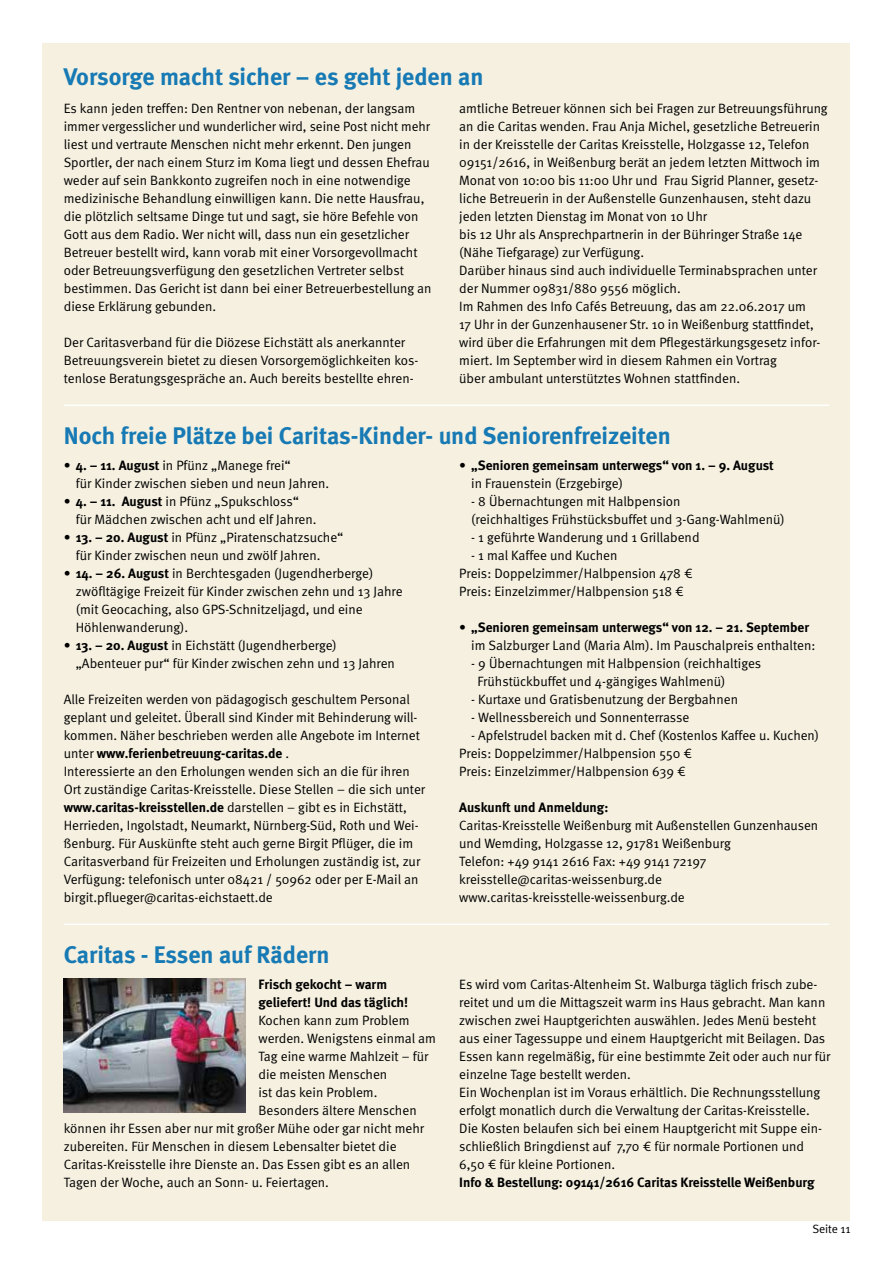
<style>
.page{position:relative;width:893px;height:1263px;background:#fff}
.page>*{position:absolute;margin:0;border:0;box-sizing:border-box;transform-origin:0 0}
.t1{font:700 24px "Meta";color:#177ab4}
.t2{font:13.5px/18px "Meta Normal";color:#000}
.t3{font:700 13.5px/18px "Meta";color:#000}
.t4{font:12px "Meta Normal";letter-spacing:-.01em;color:#000}
.s1{font-family:"Meta";font-weight:700}
.s2{font-family:"Meta Normal";font-weight:400}
</style>
<div class="page">
<div style="left:43px;top:43px;width:807px;height:1177px;background:#f5f0e0"></div>
<img style="left:64px;top:979px;width:182px;height:134px">
<hr style="left:64px;top:404px;width:765px;height:2px;background:#fff">
<hr style="left:64px;top:923px;width:765px;height:2px;background:#fff">
<h1 class="t1" style="left:64px;top:62px;width:421px">Vorsorge macht sicher – es geht jeden an</h1>
<p class="t2" style="left:64px;top:99px;width:369px">Es kann jeden treffen: Den Rentner von nebenan, der langsam immer vergesslicher und wunderlicher wird, seine Post nicht mehr liest und vertraute Menschen nicht mehr erkennt. Den jungen Sportler, der nach einem Sturz im Koma liegt und dessen Ehefrau weder auf sein Bankkonto zugreifen noch in eine notwendige medizinische Behandlung einwilligen kann. Die nette Hausfrau, die plötzlich seltsame Dinge tut und sagt, sie höre Befehle von Gott aus dem Radio. Wer nicht will, dass nun ein gesetzlicher Betreuer bestellt wird, kann vorab mit einer Vorsorgevollmacht oder Betreuungsverfügung den gesetzlichen Vertreter selbst bestimmen. Das Gericht ist dann bei einer Betreuerbestellung an diese Erklärung gebunden.</p>
<p class="t2" style="left:64px;top:333px;width:356px">Der Caritasverband für die Diözese Eichstätt als anerkannter<br>Betreuungsverein bietet zu diesen Vorsorgemöglichkeiten kos&shy;tenlose Beratungsgespräche an. Auch bereits bestellte ehren-</p>
<p class="t2" style="left:459px;top:99px;width:370px">amtliche Betreuer können sich bei Fragen zur Betreuungsführung an die Caritas wenden. Frau Anja Michel, gesetzliche Betreuerin in der Kreisstelle der Caritas Kreisstelle, Holzgasse 12, Telefon 09151/2616, in Weißenburg berät an jedem letzten Mittwoch im Monat von 10:00 bis 11:00 Uhr und Frau Sigrid Planner, gesetz&shy;liche Betreuerin in der Außenstelle Gunzenhausen, steht dazu jeden letzten Dienstag im Monat von 10 Uhr<br>bis 12 Uhr als Ansprechpartnerin in der Bühringer Straße 14e (Nähe Tiefgarage) zur Verfügung.<br>Darüber hinaus sind auch individuelle Terminabsprachen unter der Nummer 09831/880 9556 möglich.<br>Im Rahmen des Info Cafés Betreuung, das am 22.06.2017 um<br>17 Uhr in der Gunzenhausener Str. 10 in Weißenburg stattfindet, wird über die Erfahrungen mit dem Pflegestärkungsgesetz infor&shy;miert. Im September wird in diesem Rahmen ein Vortrag<br>über ambulant unterstütztes Wohnen stattfinden.</p>
<h1 class="t1" style="left:64px;top:421px;width:608px">Noch freie Plätze bei Caritas-Kinder- und Seniorenfreizeiten</h1>
<p class="t2" style="left:76px;top:456px;width:255px;text-indent:-12px">• <span class="s1">4. – 11. August</span> in Pfünz „Manege frei“<br>für Kinder zwischen sieben und neun Jahren.</p>
<p class="t2" style="left:76px;top:492px;width:242px;text-indent:-12px">• <span class="s1">4. – 11. August</span> in Pfünz „Spukschloss“ für Mädchen zwischen acht und elf Jahren.</p>
<p class="t2" style="left:76px;top:528px;width:269px;text-indent:-12px">• <span class="s1">13. – 20. August</span> in Pfünz „Piratenschatzsuche“ für Kinder zwischen neun und zwölf Jahren.</p>
<p class="t2" style="left:76px;top:564px;width:328px;text-indent:-12px">• <span class="s1">14. – 26. August</span> in Berchtesgaden (Jugendherberge) zwöfltägige Freizeit für Kinder zwischen zehn und 13 Jahre (mit Geocaching, also GPS-Schnitzeljagd, und eine Höhlenwanderung).</p>
<p class="t2" style="left:76px;top:636px;width:321px;text-indent:-12px">• <span class="s1">13. – 20. August</span> in Eichstätt (Jugendherberge) „Abenteuer pur“ für Kinder zwischen zehn und 13 Jahren</p>
<p class="t2" style="left:64px;top:690px;width:358px">Alle Freizeiten werden von pädagogisch geschultem Personal geplant und geleitet. Überall sind Kinder mit Behinderung will&shy;kommen. Näher beschrieben werden alle Angebote im Internet</p>
<p class="t3" style="left:64px;top:744px;width:227px"><span class="s2">unter</span> www.ferienbetreuung-caritas.de <span class="s2">.</span></p>
<p class="t2" style="left:64px;top:762px;width:363px">Interessierte an den Erholungen wenden sich an die für ihren Ort zuständige Caritas-Kreisstelle. Diese Stellen – die sich unter <span class="s1">www.caritas-kreisstellen.de</span> darstellen – gibt es in Eichstätt, Herrieden, Ingolstadt, Neumarkt, Nürnberg-Süd, Roth und Wei&shy;ßenburg. Für Auskünfte steht auch gerne Birgit Pflüger, die im Caritasverband für Freizeiten und Erholungen zuständig ist, zur Verfügung: telefonisch unter 08421 / 50962 oder per E-Mail an birgit.pflueger@caritas-eichstaett.de</p>
<h1 class="t1" style="left:64px;top:940px;width:267px">Caritas - Essen auf Rädern</h1>
<p class="t3" style="left:259px;top:975px;width:151px">Frisch gekocht – warm geliefert! Und das täglich!</p>
<p class="t2" style="left:259px;top:1011px;width:152px">Kochen kann zum Problem</p>
<p class="t2" style="left:259px;top:1029px;width:179px">werden. Wenigstens einmal am</p>
<p class="t2" style="left:259px;top:1047px;width:171px">Tag eine warme Mahlzeit – für</p>
<p class="t2" style="left:259px;top:1065px;width:130px">die meisten Menschen</p>
<p class="t2" style="left:259px;top:1083px;width:120px">ist das kein Problem.</p>
<p class="t2" style="left:259px;top:1101px;width:160px">Besonders ältere Menschen</p>
<p class="t2" style="left:64px;top:1119px;width:362px">können ihr Essen aber nur mit großer Mühe oder gar nicht mehr</p>
<p class="t2" style="left:64px;top:1137px;width:334px">zubereiten. Für Menschen in diesem Lebensalter bietet die</p>
<p class="t2" style="left:64px;top:1155px;width:348px">Caritas-Kreisstelle ihre Dienste an. Das Essen gibt es an allen</p>
<p class="t2" style="left:64px;top:1173px;width:267px">Tagen der Woche, auch an Sonn- u. Feiertagen.</p>
<p class="t3" style="left:459px;top:456px;width:316px"><span class="s2">•</span> „Senioren gemeinsam unterwegs“ von 1. – 9. August</p>
<p class="t2" style="left:471px;top:474px;width:153px">in Frauenstein (Erzgebirge)</p>
<p class="t2" style="left:471px;top:492px;width:315px">- 8 Übernachtungen mit Halbpension<br>(reichhaltiges Frühstücksbuffet und 3-Gang-Wahlmenü)</p>
<p class="t2" style="left:471px;top:528px;width:230px">- 1 geführte Wanderung und 1 Grillabend</p>
<p class="t2" style="left:459px;top:546px;width:235px;text-indent:12px">- 1 mal Kaffee und Kuchen<br>Preis: Doppelzimmer/Halbpension 478 €<br>Preis: Einzelzimmer/Halbpension 518 €</p>
<p class="t3" style="left:459px;top:618px;width:351px"><span class="s2">•</span> „Senioren gemeinsam unterwegs“ von 12. – 21. September</p>
<p class="t2" style="left:471px;top:636px;width:346px">im Salzburger Land (Maria Alm). Im Pauschalpreis enthalten:</p>
<p class="t2" style="left:477px;top:654px;width:285px;text-indent:-6px">- 9 Übernachtungen mit Halbpension (reichhaltiges<br>Frühstückbuffet und 4-gängiges Wahlmenü)</p>
<p class="t2" style="left:471px;top:690px;width:268px">- Kurtaxe und Gratisbenutzung der Bergbahnen</p>
<p class="t2" style="left:471px;top:708px;width:220px">- Wellnessbereich und Sonnenterrasse</p>
<p class="t2" style="left:459px;top:726px;width:361px;text-indent:12px">- Apfelstrudel backen mit d. Chef (Kostenlos Kaffee u. Kuchen)<br>Preis: Doppelzimmer/Halbpension 550 €<br>Preis: Einzelzimmer/Halbpension 639 €</p>
<p class="t3" style="left:459px;top:798px;width:151px">Auskunft und Anmeldung:</p>
<p class="t2" style="left:459px;top:816px;width:360px">Caritas-Kreisstelle Weißenburg mit Außenstellen Gunzenhausen und Wemding, Holzgasse 12, 91781 Weißenburg<br>Telefon: +49 9141 2616 Fax: +49 9141 72197 kreisstelle@caritas-weissenburg.de www.caritas-kreisstelle-weissenburg.de</p>
<p class="t2" style="left:459px;top:975px;width:373px">Es wird vom Caritas-Altenheim St. Walburga täglich frisch zube&shy;reitet und um die Mittagszeit warm ins Haus gebracht. Man kann zwischen zwei Hauptgerichten auswählen. Jedes Menü besteht aus einer Tagessuppe und einem Hauptgericht mit Beilagen. Das Essen kann regelmäßig, für eine bestimmte Zeit oder auch nur für einzelne Tage bestellt werden.<br>Ein Wochenplan ist im Voraus erhältlich. Die Rechnungsstellung erfolgt monatlich durch die Verwaltung der Caritas-Kreisstelle.<br>Die Kosten belaufen sich bei einem Hauptgericht mit Suppe ein&shy;schließlich Bringdienst auf 7,70 € für normale Portionen und 6,50 € für kleine Portionen.</p>
<p class="t3" style="left:459px;top:1173px;width:357px">Info &amp; Bestellung: 09141/2616 Caritas Kreisstelle Weißenburg</p>
<p class="t4" style="left:812px;top:1222px;width:39px">Seite 11</p>
</div>
